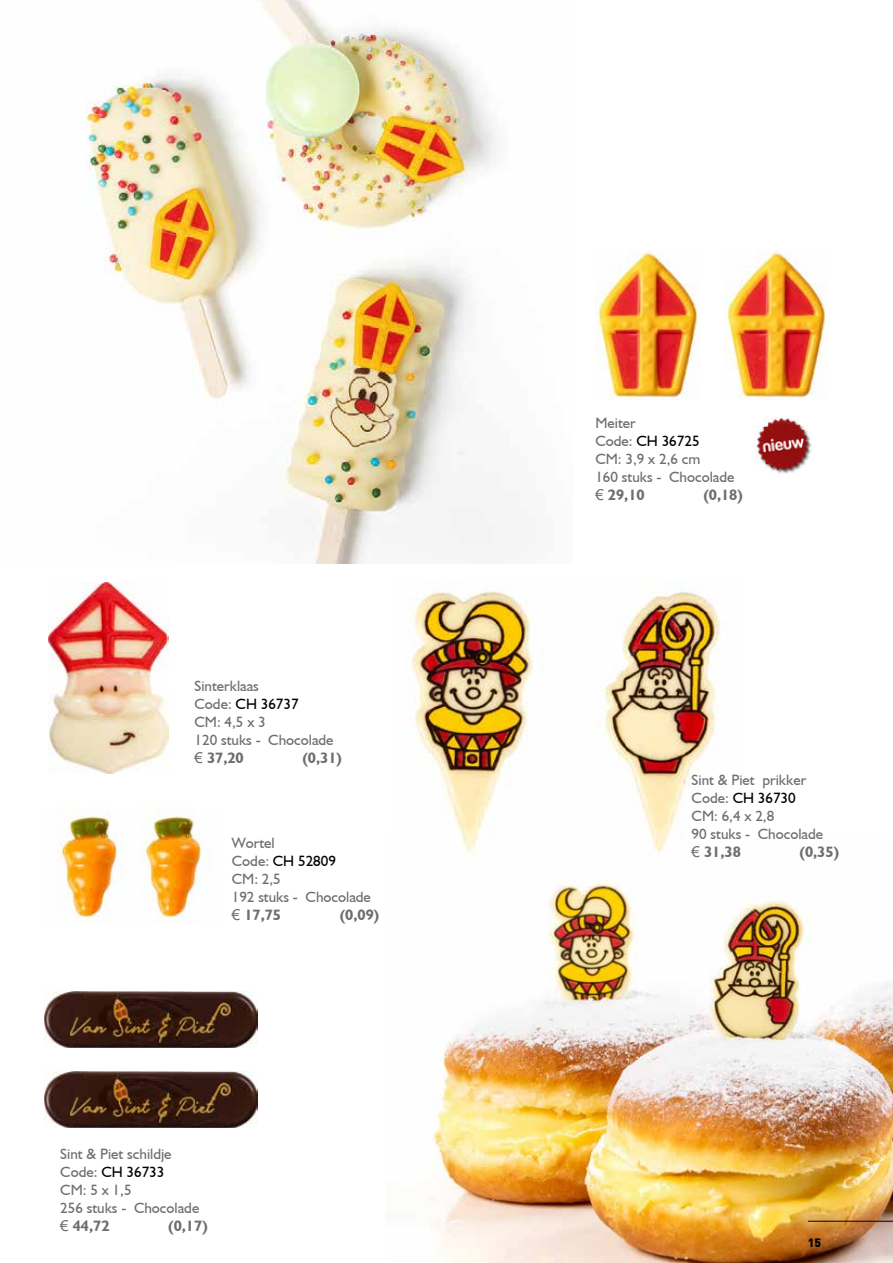
<style>
.page{position:relative;width:893px;height:1263px;background:#fff}
.page>*{position:absolute;margin:0;border:0;box-sizing:border-box;transform-origin:0 0}
.t1{font:15px/18px "Humanist 521 BT";color:#6d6e71}
.t2{font:700 15px "Humanist 521 BT";color:#6d6e71}
.t3{font:900 12px "DIN";color:#000}
.s1{color:#000}
.s2{font-family:"Arial"}
.s3{font-weight:700}
</style>
<div class="page">
<img style="left:86px;top:0;width:411px;height:564px">
<img style="left:429px;top:878px;width:464px;height:385px">
<img style="left:724px;top:252px;width:103px;height:148px">
<img style="left:411px;top:584px;width:310px;height:272px">
<hr style="left:808px;top:1221px;width:85px;height:1px;background:#000">
<img style="left:48px;top:583px;width:121px;height:191px">
<img style="left:45px;top:991px;width:212px;height:56px">
<img style="left:45px;top:1072px;width:212px;height:55px">
<img style="left:57px;top:809px;width:69px;height:113px">
<img style="left:141px;top:809px;width:70px;height:113px">
<img style="left:595px;top:252px;width:103px;height:148px">
<img style="left:755px;top:417px;width:57px;height:57px">
<p class="t1" style="left:195px;top:676px;width:141px">Sinterklaas<br>Code: <span class="s1">CH 36737<br></span>CM: 4,5 x 3<br>120 stuks - Chocolade <span class="s2">€</span> <span class="s3">37,20</span></p>
<p class="t2" style="left:303px;top:748px;width:41px">(0,31)</p>
<p class="t1" style="left:232px;top:833px;width:141px">Wortel<br>Code: <span class="s1">CH 52809<br></span>CM: 2,5<br>192 stuks - Chocolade <span class="s2">€</span> <span class="s3">17,75</span></p>
<p class="t2" style="left:340px;top:905px;width:41px">(0,09)</p>
<p class="t1" style="left:60px;top:1145px;width:141px">Sint &amp; Piet schildje<br>Code: <span class="s1">CH 36733<br></span>CM: 5 x 1,5<br>256 stuks - Chocolade <span class="s2">€</span> <span class="s3">44,72</span></p>
<p class="t2" style="left:168px;top:1217px;width:41px">(0,17)</p>
<p class="t1" style="left:595px;top:414px;width:141px">Meiter<br>Code: <span class="s1">CH 36725<br></span>CM: 3,9 x 2,6 cm<br>160 stuks - Chocolade <span class="s2">€</span> <span class="s3">29,10</span></p>
<p class="t2" style="left:703px;top:486px;width:41px">(0,18)</p>
<p class="t1" style="left:692px;top:771px;width:133px">Sint &amp; Piet prikker<br>Code: <span class="s1">CH 36730<br></span>CM: 6,4 x 2,8<br>90 stuks - Chocolade <span class="s2">€</span> <span class="s3">31,38</span></p>
<p class="t2" style="left:800px;top:843px;width:41px">(0,35)</p>
<p class="t3" style="left:808px;top:1234px;width:15px">15</p>
</div>
